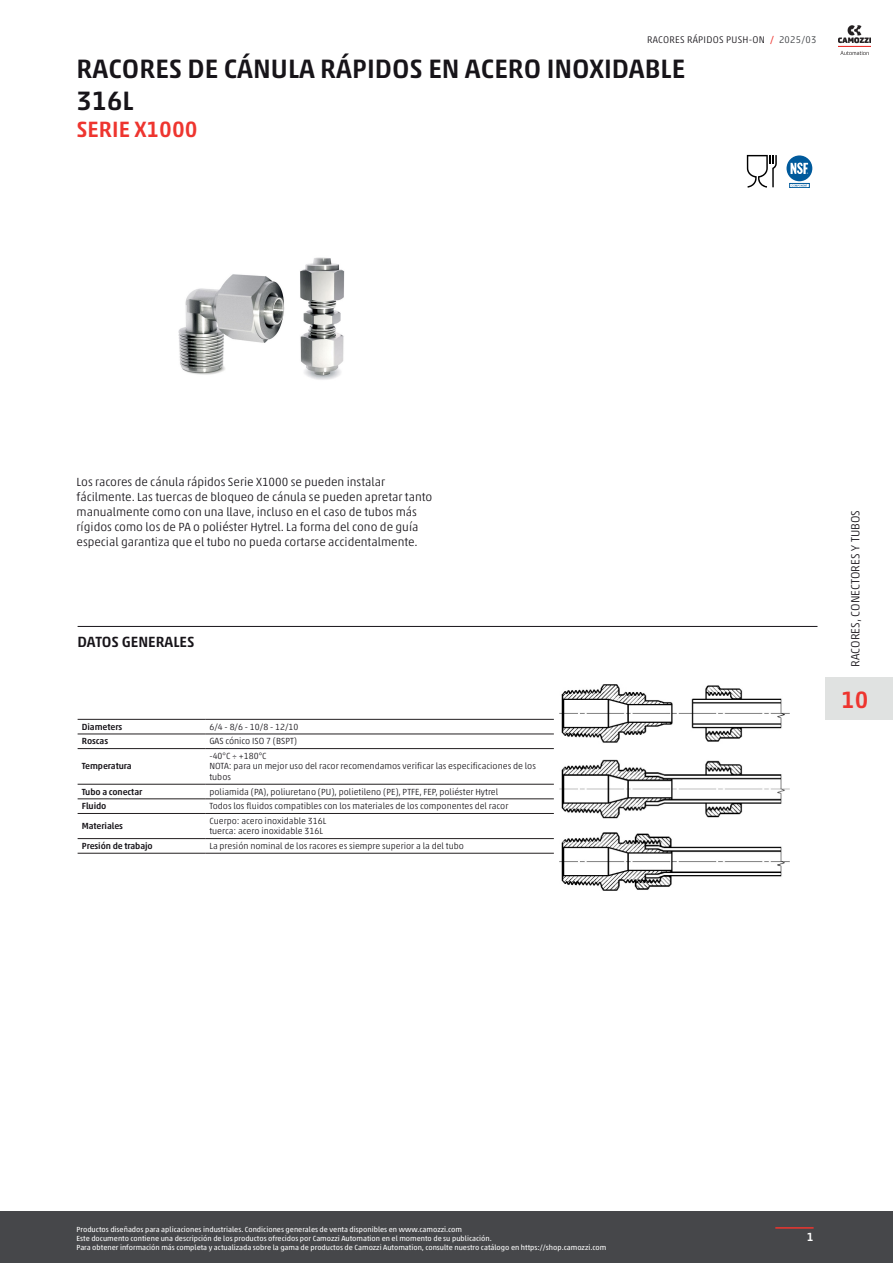
<style>
.page{position:relative;width:893px;height:1263px;background:#fff}
.page>*{position:absolute;margin:0;border:0;box-sizing:border-box;transform-origin:0 0}
.TITOLO_Home{font:500 27px/32.4px "Akko W1 G";color:#171419}
.Num_catalogo_no_lingua{font:500 24px "Akko W1 G";color:#ee352f}
.SOTTOTITOLO_Home{font:500 22.5px "Akko W1 G";color:#ee352f}
.Titolo_SEZIONE{font:500 15px "Akko W1 G";color:#171419}
.Descrizione_prodotto{font:300 12px/15px "Akko W1 G";color:#171419}
.NOME_CATALOGO{font:300 12px "Akko W1 G";color:#171419}
.t1{font:500 12px "Akko W1 G";color:#fff}
.Edizione_catalogo{font:300 9.75px "Akko W1 G";letter-spacing:.025em;color:#171419}
.Testi_tabella_general_data{font:300 9px/10.5px "Akko W1 G";color:#171419}
.Titoli_tabella_general_data{font:500 9px "Akko W1 G";letter-spacing:-.01em;color:#171419}
.footNotes{font:7.5px/9px "Akko W1 G";color:#fff}
.s1{font-weight:400;color:#ee352f}
.s2{color:#383b3f}
</style>
<div class="page">
<hr style="left:78px;top:626px;width:739px;height:1px;background:#171419">
<svg style="left:78px;top:733px;width:476px;height:120px"></svg>
<hr style="left:205px;top:719px;width:349px;height:1px;background:#231f20">
<hr style="left:205px;top:734px;width:349px;height:1px;background:#231f20">
<hr style="left:205px;top:748px;width:349px;height:1px;background:#231f20">
<hr style="left:205px;top:784px;width:349px;height:1px;background:#231f20">
<hr style="left:205px;top:798px;width:349px;height:1px;background:#231f20">
<hr style="left:205px;top:813px;width:349px;height:1px;background:#231f20">
<hr style="left:205px;top:838px;width:349px;height:1px;background:#231f20">
<hr style="left:205px;top:853px;width:349px;height:1px;background:#231f20">
<hr style="left:78px;top:719px;width:127px;height:1px;background:#231f20">
<hr style="left:78px;top:734px;width:127px;height:1px;background:#231f20">
<hr style="left:78px;top:748px;width:127px;height:1px;background:#231f20">
<hr style="left:78px;top:784px;width:127px;height:1px;background:#231f20">
<hr style="left:78px;top:798px;width:127px;height:1px;background:#231f20">
<hr style="left:78px;top:813px;width:127px;height:1px;background:#231f20">
<hr style="left:78px;top:838px;width:127px;height:1px;background:#231f20">
<hr style="left:78px;top:853px;width:127px;height:1px;background:#231f20">
<img style="left:560px;top:684px;width:229px;height:206px">
<img style="left:178px;top:257px;width:167px;height:123px">
<svg style="left:747px;top:155px;width:30px;height:33px"></svg>
<svg style="left:786px;top:155px;width:26px;height:26px"></svg>
<svg style="left:791px;top:163px;width:17px;height:11px"></svg>
<div style="left:789px;top:183px;width:20px;height:5px;border:1px solid #005a9c"></div>
<svg style="left:791px;top:185px;width:16px;height:2px"></svg>
<div style="left:0;top:1211px;width:893px;height:52px;background:#46474a"></div>
<hr style="left:775px;top:1227px;width:39px;height:1px;background:#ee352f">
<img style="left:839px;top:25px;width:32px;height:30px">
<div style="left:825px;top:677px;width:59px;height:43px;background:#e0e2e1"></div>
<div style="left:884px;top:677px;width:9px;height:43px;background:#e0e2e1"></div>
<p class="Edizione_catalogo" style="left:647px;top:32px;width:171px">RACORES RÁPIDOS PUSH-ON <span class="s1">/</span> <span class="s2">2025/03</span></p>
<p class="TITOLO_Home" style="left:77px;top:50px;width:610px">RACORES DE CÁNULA RÁPIDOS EN ACERO INOXIDABLE<br>316L</p>
<p class="SOTTOTITOLO_Home" style="left:77px;top:113px;width:122px">SERIE X1000</p>
<p class="Descrizione_prodotto" style="left:77px;top:474px;width:357px">Los racores de cánula rápidos Serie X1000 se pueden instalar fácilmente. Las tuercas de bloqueo de cánula se pueden apretar tanto manualmente como con una llave, incluso en el caso de tubos más rígidos como los de PA o poliéster Hytrel. La forma del cono de guía especial garantiza que el tubo no pueda cortarse accidentalmente.</p>
<p class="Titolo_SEZIONE" style="left:78px;top:631px;width:118px">DATOS GENERALES</p>
<p class="Titoli_tabella_general_data" style="left:82px;top:720px;width:42px">Diameters</p>
<p class="Testi_tabella_general_data" style="left:209px;top:721px;width:91px">6/4 - 8/6 - 10/8 - 12/10</p>
<p class="Titoli_tabella_general_data" style="left:82px;top:735px;width:28px">Roscas</p>
<p class="Testi_tabella_general_data" style="left:209px;top:735px;width:89px">GAS cónico ISO 7 (BSPT)</p>
<p class="Titoli_tabella_general_data" style="left:82px;top:760px;width:51px">Temperatura</p>
<p class="Testi_tabella_general_data" style="left:209px;top:750px;width:328px">-40°C ÷ +180°C<br>NOTA: para un mejor uso del racor recomendamos verificar las especificaciones de los tubos</p>
<p class="Titoli_tabella_general_data" style="left:82px;top:785px;width:62px">Tubo a conectar</p>
<p class="Testi_tabella_general_data" style="left:209px;top:786px;width:290px">poliamida (PA), poliuretano (PU), polietileno (PE), PTFE, FEP, poliéster Hytrel</p>
<p class="Titoli_tabella_general_data" style="left:82px;top:799px;width:26px">Fluido</p>
<p class="Testi_tabella_general_data" style="left:209px;top:800px;width:300px">Todos los fluidos compatibles con los materiales de los componentes del racor</p>
<p class="Titoli_tabella_general_data" style="left:82px;top:819px;width:43px">Materiales</p>
<p class="Testi_tabella_general_data" style="left:209px;top:815px;width:118px">Cuerpo: acero inoxidable 316L tuerca: acero inoxidable 316L</p>
<p class="Titoli_tabella_general_data" style="left:82px;top:839px;width:72px">Presión de trabajo</p>
<p class="Testi_tabella_general_data" style="left:209px;top:840px;width:256px">La presión nominal de los racores es siempre superior a la del tubo</p>
<p class="NOME_CATALOGO" style="left:847px;top:667px;width:158px;rotate:-90deg">RACORES, CONECTORES Y TUBOS</p>
<p class="Num_catalogo_no_lingua" style="left:841px;top:682px;width:29px">10</p>
<p class="footNotes" style="left:77px;top:1225px;width:531px">Productos diseñados para aplicaciones industriales. Condiciones generales de venta disponibles en www.camozzi.com<br>Este documento contiene una descripción de los productos ofrecidos por Camozzi Automation en el momento de su publicación.<br>Para obtener información más completa y actualizada sobre la gama de productos de Camozzi Automation, consulte nuestro catálogo en https://shop.camozzi.com</p>
<h3 class="t1" style="left:807px;top:1228px;width:8px">1</h3>
</div>
